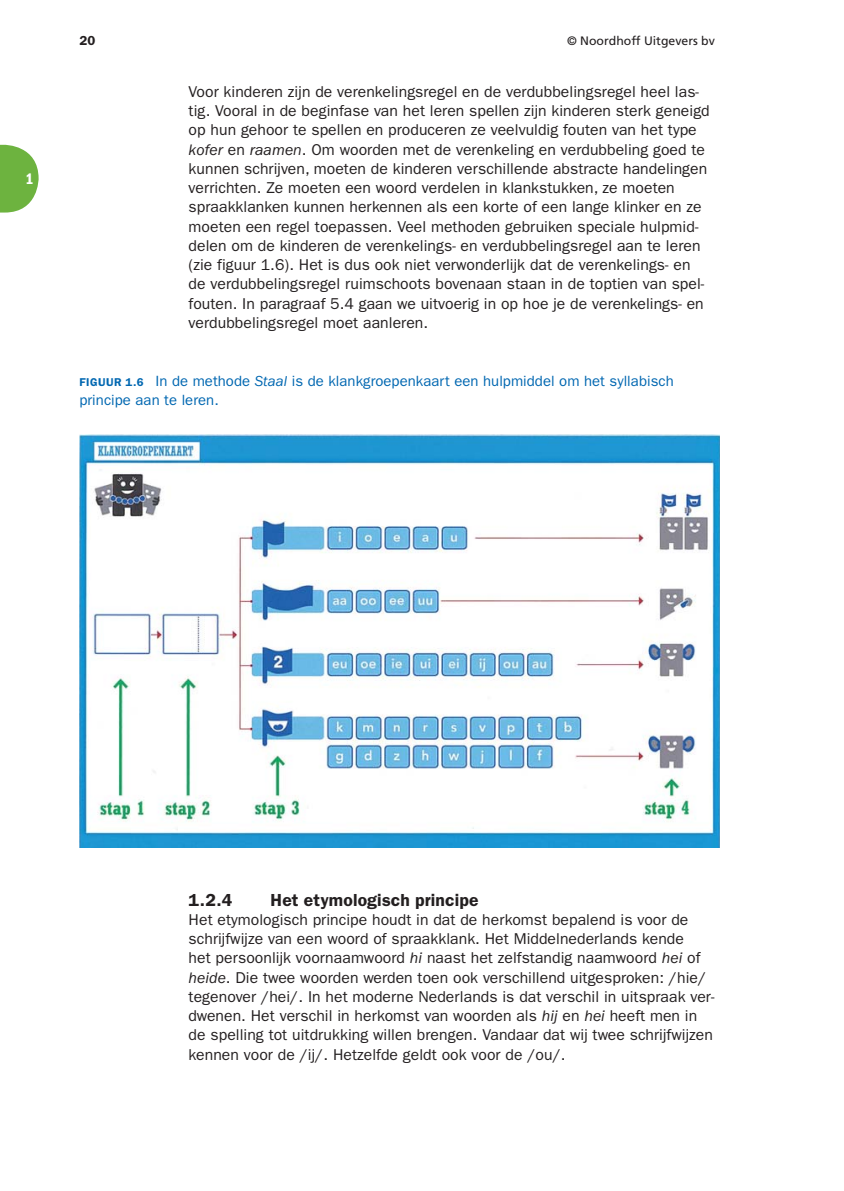
<style>
.page{position:relative;width:844px;height:1191px;background:#fff}
.page>*{position:absolute;margin:0;border:0;box-sizing:border-box;transform-origin:0 0}
.t1{font:600 17.5px "ITC Franklin Gothic Std";letter-spacing:.01em;color:#231f20}
.t2{font:15.75px/19.2px "ITC Franklin Gothic Std";letter-spacing:.005em;color:#231f20}
.t3{font:15.75px "ITC Franklin Gothic Std Dm Cd";color:#fff}
.t4{font:14.88px/19.2px "ITC Franklin Gothic Std";letter-spacing:.005em;color:#0067b1}
.t5{font:600 13.12px "ITC Franklin Gothic Std";color:#231f20}
.t6{font:12.25px "Frutiger LT Std";color:#231f20}
.s1{font-style:italic}
.s2{font-weight:600;font-size:11.38px}
</style>
<div class="page">
<svg style="left:0;top:145px;width:39px;height:67px"></svg>
<img style="left:79px;top:434px;width:640px;height:413px">
<p class="t3" style="left:26px;top:172px;width:10px">1</p>
<p class="t5" style="left:79px;top:35px;width:17px">20</p>
<p class="t6" style="left:567px;top:35px;width:149px">© Noordhoff Uitgevers bv</p>
<p class="t2" style="left:189px;top:83px;width:522px">Voor kinderen zijn de verenkelingsregel en de verdubbelingsregel heel las&shy;tig. Vooral in de beginfase van het leren spellen zijn kinderen sterk geneigd op hun gehoor te spellen en produceren ze veelvuldig fouten van het type <span class="s1">kofer</span> en <span class="s1">raamen</span>. Om woorden met de verenkeling en verdubbeling goed te kunnen schrijven, moeten de kinderen verschillende abstracte handelingen verrichten. Ze moeten een woord verdelen in klankstukken, ze moeten spraakklanken kunnen herkennen als een korte of een lange klinker en ze moeten een regel toepassen. Veel methoden gebruiken speciale hulpmid&shy;delen om de kinderen de verenkelings- en verdubbelingsregel aan te leren (zie figuur 1.6). Het is dus ook niet verwonderlijk dat de verenkelings- en de verdubbelingsregel ruimschoots bovenaan staan in de toptien van spel&shy;fouten. In paragraaf 5.4 gaan we uitvoerig in op hoe je de verenkelings- en verdubbelingsregel moet aanleren.</p>
<p class="t4" style="left:79px;top:372px;width:595px"><span class="s2">FIGUUR 1.6</span> In de methode <span class="s1">Staal</span> is de klankgroepenkaart een hulpmiddel om het syllabisch principe aan te leren.</p>
<p class="t1" style="left:189px;top:893px;width:45px">1.2.4</p>
<p class="t1" style="left:270px;top:893px;width:209px">Het etymologisch principe</p>
<p class="t2" style="left:189px;top:911px;width:527px">Het etymologisch principe houdt in dat de herkomst bepalend is voor de schrijfwijze van een woord of spraakklank. Het Middelnederlands kende<br>het persoonlijk voornaamwoord <span class="s1">hi</span> naast het zelfstandig naamwoord <span class="s1">hei</span> of <span class="s1">heide</span>. Die twee woorden werden toen ook verschillend uitgesproken: /hie/ tegenover /hei/. In het moderne Nederlands is dat verschil in uitspraak ver&shy;dwenen. Het verschil in herkomst van woorden als <span class="s1">hij</span> en <span class="s1">hei</span> heeft men in de spelling tot uitdrukking willen brengen. Vandaar dat wij twee schrijfwijzen kennen voor de /ij/. Hetzelfde geldt ook voor de /ou/.</p>
</div>
